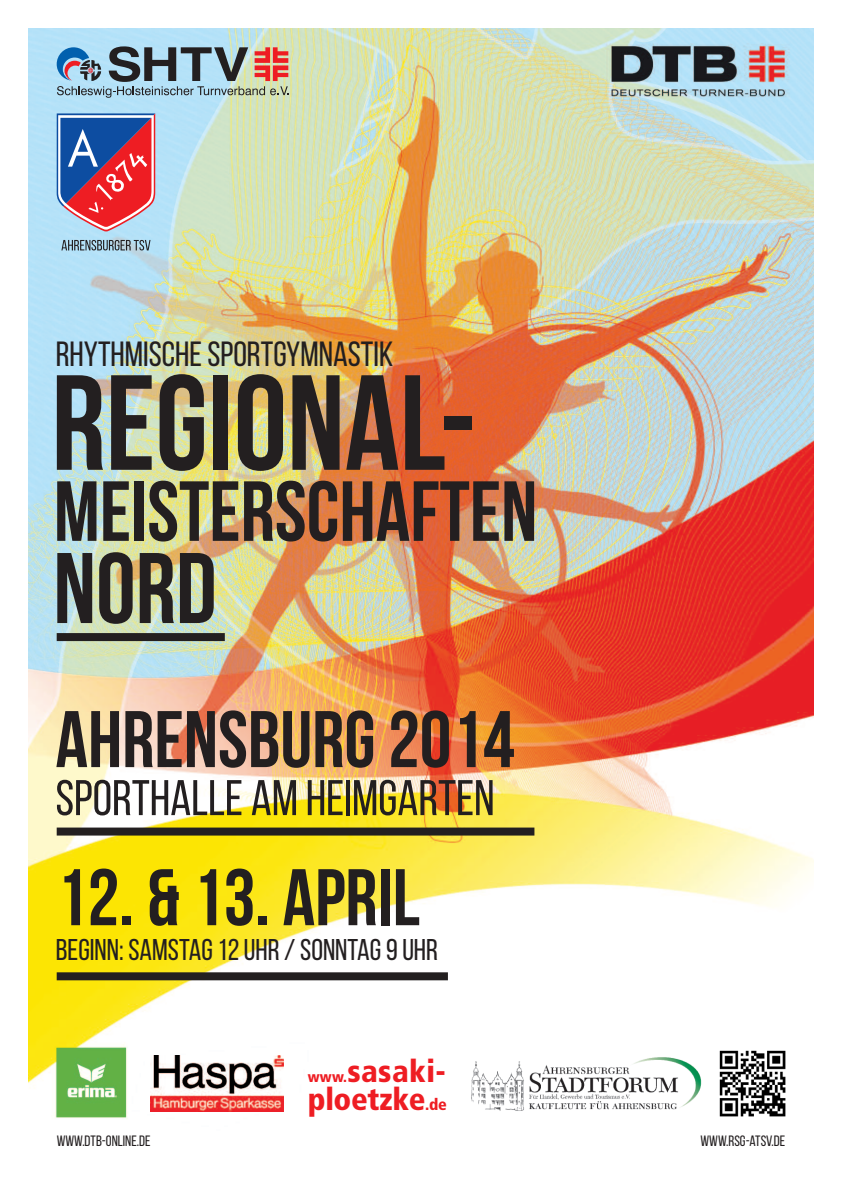
<style>
.page{position:relative;width:842px;height:1191px;background:#fff}
.page>*{position:absolute;margin:0;border:0;box-sizing:border-box;transform-origin:0 0}
.t1{font:700 135px "Bebas Neue";color:#231f20}
.t2{font:700 100px "Bebas Neue";color:#231f20}
.t3{font:700 85px "Bebas Neue";color:#231f20}
.t4{font:700 80px "Bebas Neue";color:#231f20}
.t5{font:50px "Bebas Neue";color:#231f20}
.t6{font:35px "Bebas Neue";color:#231f20}
.t7{font:900 condensed 31.1px/27.4px "Frutiger LT";letter-spacing:-.01em;color:#ee1d23}
.t8{font:30px "Bebas Neue";color:#231f20}
.t9{font:15px "Bebas Neue";color:#231f20}
.s1{font-size:14.9px}
.s2{font-size:16.2px}
</style>
<div class="page">
<img style="left:28px;top:28px;width:786px;height:1090px">
<div style="left:57px;top:633px;width:168px;height:8px;background:#231f20"></div>
<div style="left:57px;top:827px;width:477px;height:8px;background:#231f20"></div>
<div style="left:57px;top:972px;width:391px;height:8px;background:#231f20"></div>
<svg style="left:61px;top:240px;width:90px;height:10px"></svg>
<svg style="left:57px;top:113px;width:98px;height:118px;background:#986386"></svg>
<svg style="left:57px;top:46px;width:231px;height:52px;background:#929fa7"></svg>
<img style="left:150px;top:1055px;width:133px;height:56px">
<div style="left:464px;top:1056px;width:247px;height:57px;background:#fff"></div>
<img style="left:471px;top:1057px;width:231px;height:54px">
<img style="left:717px;top:1048px;width:70px;height:70px">
<h3 class="t6" style="left:56px;top:335px;width:339px">RHYTHMISCHE SPORTGYMNASTIK</h3>
<h1 class="t1" style="left:51px;top:349px;width:427px">REGIONAL-</h1>
<h3 class="t3" style="left:54px;top:465px;width:485px">MEISTERSCHAFTEN</h3>
<h2 class="t2" style="left:53px;top:533px;width:165px">NORD</h2>
<h3 class="t4" style="left:55px;top:695px;width:461px">AHRENSBURG2014</h3>
<h3 class="t5" style="left:55px;top:770px;width:441px">SPORTHALLE AM HEIMGARTEN</h3>
<h3 class="t4" style="left:56px;top:853px;width:366px">12. &amp; 13. APRIL</h3>
<h3 class="t8" style="left:56px;top:933px;width:384px">BEGINN: SAMSTAG12 UHR /SONNTAG 9UHR</h3>
<h3 class="t7" style="left:308px;top:1060px;width:141px"><span class="s1">www.</span>sasaki&shy;ploetzke<span class="s2">.de</span></h3>
<p class="t9" style="left:57px;top:1132px;width:95px">WWW.DTB-ONLINE.DE</p>
<p class="t9" style="left:700px;top:1132px;width:86px">WWW.RSG-ATSV.DE</p>
</div>
